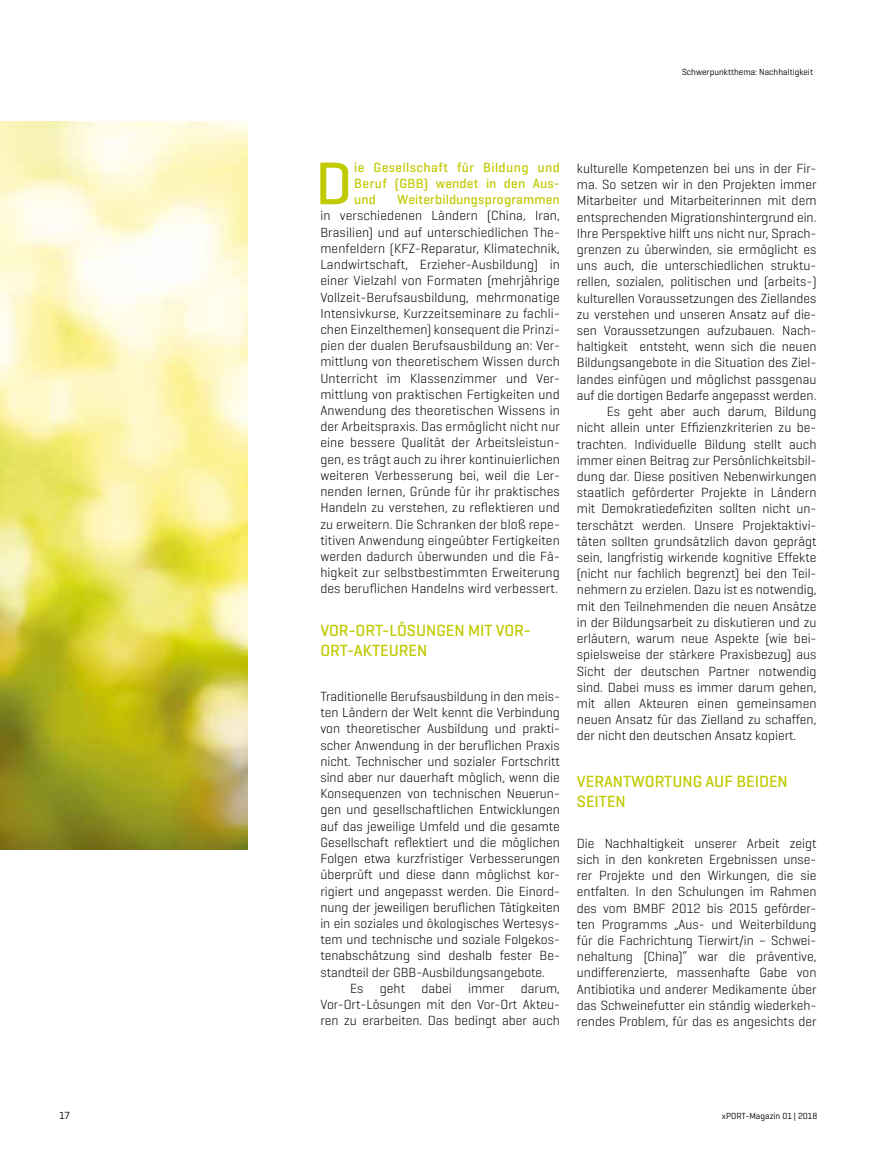
<style>
.page{position:relative;width:893px;height:1149px;background:#fff}
.page>*{position:absolute;margin:0;border:0;box-sizing:border-box;transform-origin:0 0}
.t1{font:500 61.2px "Geogrotesque";color:#c0ca00}
.t2{font:500 16.5px/19.8px "Geogrotesque";color:#c0ca00}
.t3{font:300 13.5px/16.2px "Geogrotesque";color:#000;text-align:justify}
.t4{font:500 13.5px/16.2px "Geogrotesque";letter-spacing:.01em;color:#c0ca00;text-align:justify}
.t5{font:10.5px "Geogrotesque";color:#000}
.t6{font:9px "Geogrotesque";color:#000}
</style>
<div class="page">
<img style="left:0;top:121px;width:248px;height:728px">
<p class="t6" style="left:682px;top:66px;width:132px">Schwerpunktthema: Nachhaltigkeit</p>
<h1 class="t1" style="left:315px;top:145px;width:39px">D</h1>
<p class="t4" style="left:354px;top:159px;width:207px">ie Gesellschaft für Bildung und Beruf (GBB) wendet in den Aus&shy;und</p>
<p class="t4" style="left:397px;top:191px;width:164px">Weiterbildungsprogrammen</p>
<p class="t3" style="left:320px;top:207px;width:241px">in verschiedenen Ländern (China, Iran, Brasilien) und auf unterschiedlichen The&shy;menfeldern (KFZ-Reparatur, Klimatechnik, Landwirtschaft, Erzieher-Ausbildung) in einer Vielzahl von Formaten (mehrjährige Vollzeit-Berufsausbildung, mehrmonatige Intensivkurse, Kurzzeitseminare zu fachli&shy;chen Einzelthemen) konsequent die Prinzi&shy;pien der dualen Berufsausbildung an: Ver&shy;mittlung von theoretischem Wissen durch Unterricht im Klassenzimmer und Ver&shy;mittlung von praktischen Fertigkeiten und Anwendung des theoretischen Wissens in der Arbeitspraxis. Das ermöglicht nicht nur eine bessere Qualität der Arbeitsleistun&shy;gen, es trägt auch zu ihrer kontinuierlichen weiteren Verbesserung bei, weil die Ler&shy;nenden lernen, Gründe für ihr praktisches Handeln zu verstehen, zu refektieren und zu erweitern. Die Schranken der bloß repe&shy;titiven Anwendung eingeübter Fertigkeiten werden dadurch überwunden und die Fä&shy;higkeit zur selbstbestimmten Erweiterung des berufichen Handelns wird verbessert.</p>
<p class="t2" style="left:320px;top:619px;width:212px">VOR-ORT-LÖSUNGEN MIT VOR-<br>ORT-AKTEUREN</p>
<p class="t3" style="left:320px;top:687px;width:241px">Traditionelle Berufsausbildung in den meis&shy;ten Ländern der Welt kennt die Verbindung von theoretischer Ausbildung und prakti&shy;scher Anwendung in der berufichen Praxis nicht. Technischer und sozialer Fortschritt sind aber nur dauerhaft möglich, wenn die Konsequenzen von technischen Neuerun&shy;gen und gesellschaftlichen Entwicklungen auf das jeweilige Umfeld und die gesamte Gesellschaft refektiert und die möglichen Folgen etwa kurzfristiger Verbesserungen überprüft und diese dann möglichst kor&shy;rigiert und angepasst werden. Die Einord&shy;nung der jeweiligen berufichen Tätigkeiten in ein soziales und ökologisches Wertesys&shy;tem und technische und soziale Folgekos&shy;tenabschätzung sind deshalb fester Be&shy;standteil der GBB-Ausbildungsangebote.</p>
<p class="t3" style="left:320px;top:979px;width:241px;text-indent:30px">Es geht dabei immer darum, Vor-Ort-Lösungen mit den Vor-Ort Akteu&shy;ren zu erarbeiten. Das bedingt aber auch</p>
<p class="t3" style="left:577px;top:160px;width:241px">kulturelle Kompetenzen bei uns in der Fir-</p>
<p class="t3" style="left:577px;top:176px;width:241px">ma. So setzen wir in den Projekten immer</p>
<p class="t3" style="left:577px;top:192px;width:241px">Mitarbeiter und Mitarbeiterinnen mit dem</p>
<p class="t3" style="left:577px;top:208px;width:241px">entsprechenden Migrationshintergrund ein.</p>
<p class="t3" style="left:577px;top:224px;width:241px">Ihre Perspektive hilft uns nicht nur, Sprach-</p>
<p class="t3" style="left:577px;top:241px;width:241px">grenzen zu überwinden, sie ermöglicht es</p>
<p class="t3" style="left:577px;top:257px;width:241px">uns auch, die unterschiedlichen struktu-</p>
<p class="t3" style="left:577px;top:273px;width:241px">rellen, sozialen, politischen und (arbeits-)</p>
<p class="t3" style="left:577px;top:289px;width:241px">kulturellen Voraussetzungen des Ziellandes</p>
<p class="t3" style="left:577px;top:305px;width:241px">zu verstehen und unseren Ansatz auf die-</p>
<p class="t3" style="left:577px;top:322px;width:241px">sen Voraussetzungen aufzubauen. Nach-</p>
<p class="t3" style="left:577px;top:338px;width:241px">haltigkeit entsteht, wenn sich die neuen</p>
<p class="t3" style="left:577px;top:354px;width:241px">Bildungsangebote in die Situation des Ziel-</p>
<p class="t3" style="left:577px;top:370px;width:241px">landes einfügen und möglichst passgenau</p>
<p class="t3" style="left:577px;top:386px;width:241px">auf die dortigen Bedarfe angepasst werden.</p>
<p class="t3" style="left:607px;top:403px;width:211px">Es geht aber auch darum, Bildung</p>
<p class="t3" style="left:577px;top:419px;width:241px">nicht allein unter Effzienzkriterien zu be-</p>
<p class="t3" style="left:577px;top:435px;width:241px">trachten. Individuelle Bildung stellt auch</p>
<p class="t3" style="left:577px;top:451px;width:241px">immer einen Beitrag zur Persönlichkeitsbil-</p>
<p class="t3" style="left:577px;top:467px;width:241px">dung dar. Diese positiven Nebenwirkungen</p>
<p class="t3" style="left:577px;top:484px;width:241px">staatlich geförderter Projekte in Ländern</p>
<p class="t3" style="left:577px;top:500px;width:241px">mit Demokratiedefziten sollten nicht un-</p>
<p class="t3" style="left:577px;top:516px;width:241px">terschätzt werden. Unsere Projektaktivi-</p>
<p class="t3" style="left:577px;top:532px;width:241px">täten sollten grundsätzlich davon geprägt</p>
<p class="t3" style="left:577px;top:548px;width:241px">sein, langfristig wirkende kognitive Effekte</p>
<p class="t3" style="left:577px;top:565px;width:241px">(nicht nur fachlich begrenzt) bei den Teil-</p>
<p class="t3" style="left:577px;top:581px;width:241px">nehmern zu erzielen. Dazu ist es notwendig,</p>
<p class="t3" style="left:577px;top:597px;width:241px">mit den Teilnehmenden die neuen Ansätze</p>
<p class="t3" style="left:577px;top:613px;width:241px">in der Bildungsarbeit zu diskutieren und zu</p>
<p class="t3" style="left:577px;top:629px;width:241px">erläutern, warum neue Aspekte (wie bei-</p>
<p class="t3" style="left:577px;top:646px;width:241px">spielsweise der stärkere Praxisbezug) aus</p>
<p class="t3" style="left:577px;top:662px;width:241px">Sicht der deutschen Partner notwendig</p>
<p class="t3" style="left:577px;top:678px;width:241px">sind. Dabei muss es immer darum gehen,</p>
<p class="t3" style="left:577px;top:694px;width:241px">mit allen Akteuren einen gemeinsamen</p>
<p class="t3" style="left:577px;top:710px;width:241px">neuen Ansatz für das Zielland zu schaffen,</p>
<p class="t3" style="left:577px;top:727px;width:221px">der nicht den deutschen Ansatz kopiert.</p>
<p class="t2" style="left:577px;top:771px;width:212px">VERANTWORTUNG AUF BEIDEN<br>SEITEN</p>
<p class="t3" style="left:577px;top:834px;width:241px">Die Nachhaltigkeit unserer Arbeit zeigt sich in den konkreten Ergebnissen unse&shy;rer Projekte und den Wirkungen, die sie entfalten. In den Schulungen im Rahmen des vom BMBF 2012 bis 2015 geförder&shy;ten Programms „Aus- und Weiterbildung für die Fachrichtung Tierwirt/in – Schwei&shy;nehaltung (China)“ war die präventive, undifferenzierte, massenhafte Gabe von Antibiotika und anderer Medikamente über das Schweinefutter ein ständig wiederkeh&shy;rendes Problem, für das es angesichts der</p>
<p class="t5" style="left:60px;top:1108px;width:12px">17</p>
<p class="t6" style="left:722px;top:1109px;width:97px">xPORT-Magazin 01 | 2018</p>
</div>
